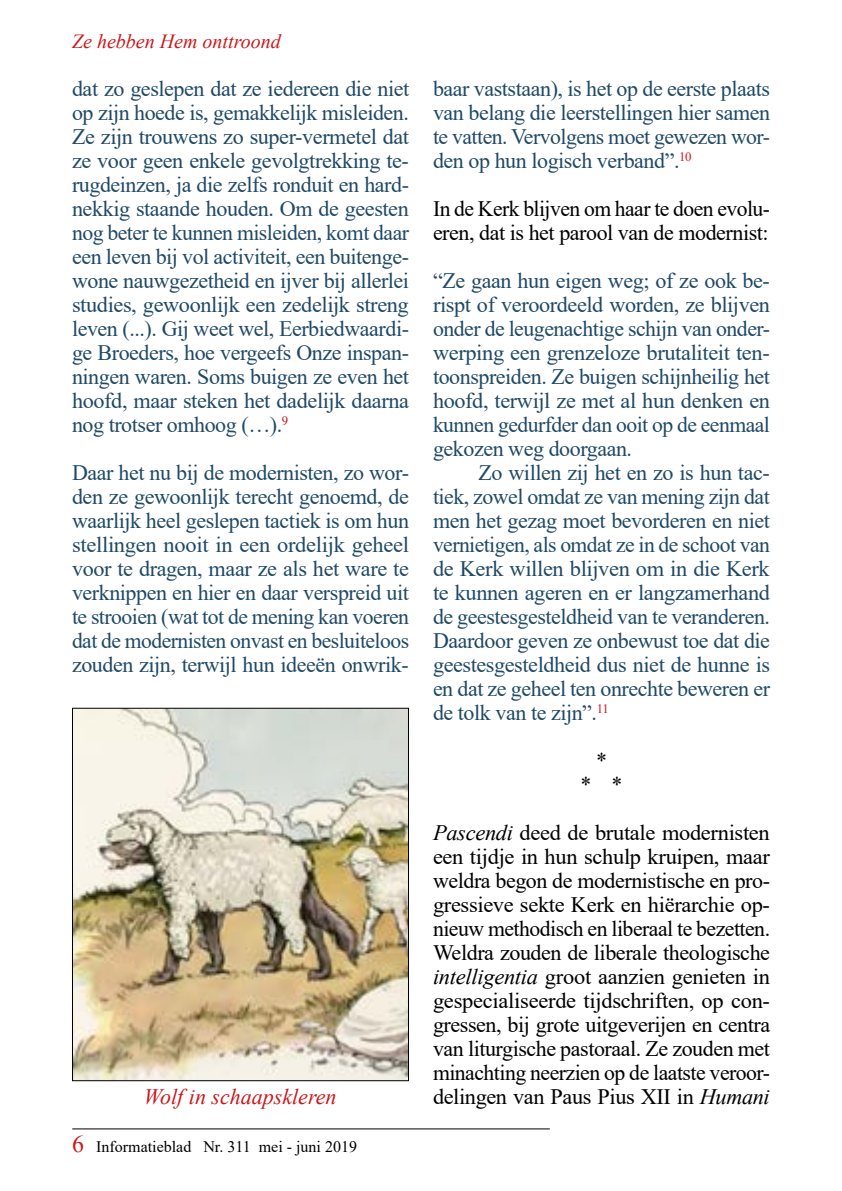
<style>
.page{position:relative;width:842px;height:1191px;background:#fff}
.page>*{position:absolute;margin:0;border:0;box-sizing:border-box;transform-origin:0 0}
.t1{font:22px/24px "Times New Roman";letter-spacing:-.02em;color:#1f4966;text-align:justify}
.t2{font:22px/24px "Times New Roman";letter-spacing:-.025em;color:#000}
.t3{font:italic 22px "Times New Roman";color:#cd171a}
.t4{font:italic 20px "Times New Roman";color:#cd171a}
.t5{font:16px "Times New Roman";color:#000}
.s1{font-size:24px;color:#cd171a}
.s2{font-style:italic}
</style>
<div class="page">
<hr style="left:72px;top:1128px;width:478px;height:1px;background:#000">
<img style="left:74px;top:709px;width:333px;height:370px">
<div style="left:72px;top:707px;width:337px;height:374px;border:1px solid #000"></div>
<p class="t4" style="left:72px;top:27px;width:210px">Ze hebben Hem onttroond</p>
<p class="t1" style="left:72px;top:76px;width:339px">dat zo geslepen dat ze iedereen die niet op zijn hoede is, gemakkelijk misleiden.<br>Ze zijn trouwens zo super-vermetel dat ze voor geen enkele gevolgtrekking te&shy;rugdeinzen, ja die zelfs ronduit en hard&shy;nekkig staande houden. Om de geesten nog beter te kunnen misleiden, komt daar een leven bij vol activiteit, een buitenge&shy;wone nauwgezetheid en ijver bij allerlei studies, gewoonlijk een zedelijk streng leven (...). Gij weet wel, Eerbiedwaardi&shy;ge Broeders, hoe vergeefs Onze inspan&shy;ningen waren. Soms buigen ze even het hoofd, maar steken het dadelijk daarna nog trotser omhoog (…).<sup>9</sup></p>
<p class="t1" style="left:72px;top:460px;width:339px">Daar het nu bij de modernisten, zo wor&shy;den ze gewoonlijk terecht genoemd, de waarlijk heel geslepen tactiek is om hun stellingen nooit in een ordelijk geheel voor te dragen, maar ze als het ware te verknippen en hier en daar verspreid uit te strooien (wat tot de mening kan voeren dat de modernisten onvast en besluiteloos zouden zijn, terwijl hun ideeën onwrik-</p>
<p class="t3" style="left:144px;top:1081px;width:194px">Wolf in schaapskleren</p>
<p class="t5" style="left:72px;top:1134px;width:286px"><span class="s1">6</span> Informatieblad Nr. 311 mei - juni 2019</p>
<p class="t1" style="left:433px;top:76px;width:339px">baar vaststaan), is het op de eerste plaats van belang die leerstellingen hier samen te vatten. Vervolgens moet gewezen wor&shy;den op hun logisch verband”.<sup>10</sup></p>
<p class="t2" style="left:433px;top:196px;width:338px">In de Kerk blijven om haar te doen evolu&shy;eren, dat is het parool van de modernist:</p>
<p class="t1" style="left:433px;top:268px;width:339px">“Ze gaan hun eigen weg; of ze ook be&shy;rispt of veroordeeld worden, ze blijven onder de leugenachtige schijn van onder&shy;werping een grenzeloze brutaliteit ten&shy;toonspreiden. Ze buigen schijnheilig het hoofd, terwijl ze met al hun denken en kunnen gedurfder dan ooit op de eenmaal gekozen weg doorgaan.</p>
<p class="t1" style="left:433px;top:460px;width:339px;text-indent:45px">Zo willen zij het en zo is hun tac&shy;tiek, zowel omdat ze van mening zijn dat men het gezag moet bevorderen en niet vernietigen, als omdat ze in de schoot van de Kerk willen blijven om in die Kerk te kunnen ageren en er langzamerhand de geestesgesteldheid van te veranderen.<br>Daardoor geven ze onbewust toe dat die geestesgesteldheid dus niet de hunne is en dat ze geheel ten onrechte beweren er de tolk van te zijn”.<sup>11</sup></p>
<p class="t2" style="left:581px;top:748px;width:43px;text-align:center">*<br>* *</p>
<p class="t2" style="left:433px;top:820px;width:339px;text-align:justify"><span class="s2">Pascendi</span> deed de brutale modernisten een tijdje in hun schulp kruipen, maar weldra begon de modernistische en pro&shy;gressieve sekte Kerk en hiërarchie op&shy;nieuw methodisch en liberaal te bezetten.<br>Weldra zouden de liberale theologische <span class="s2">intelligentia</span> groot aanzien genieten in gespecialiseerde tijdschriften, op con&shy;gressen, bij grote uitgeverijen en centra van liturgische pastoraal. Ze zouden met minachting neerzien op de laatste veroor&shy;delingen van Paus Pius XII in <span class="s2">Humani</span></p>
</div>
